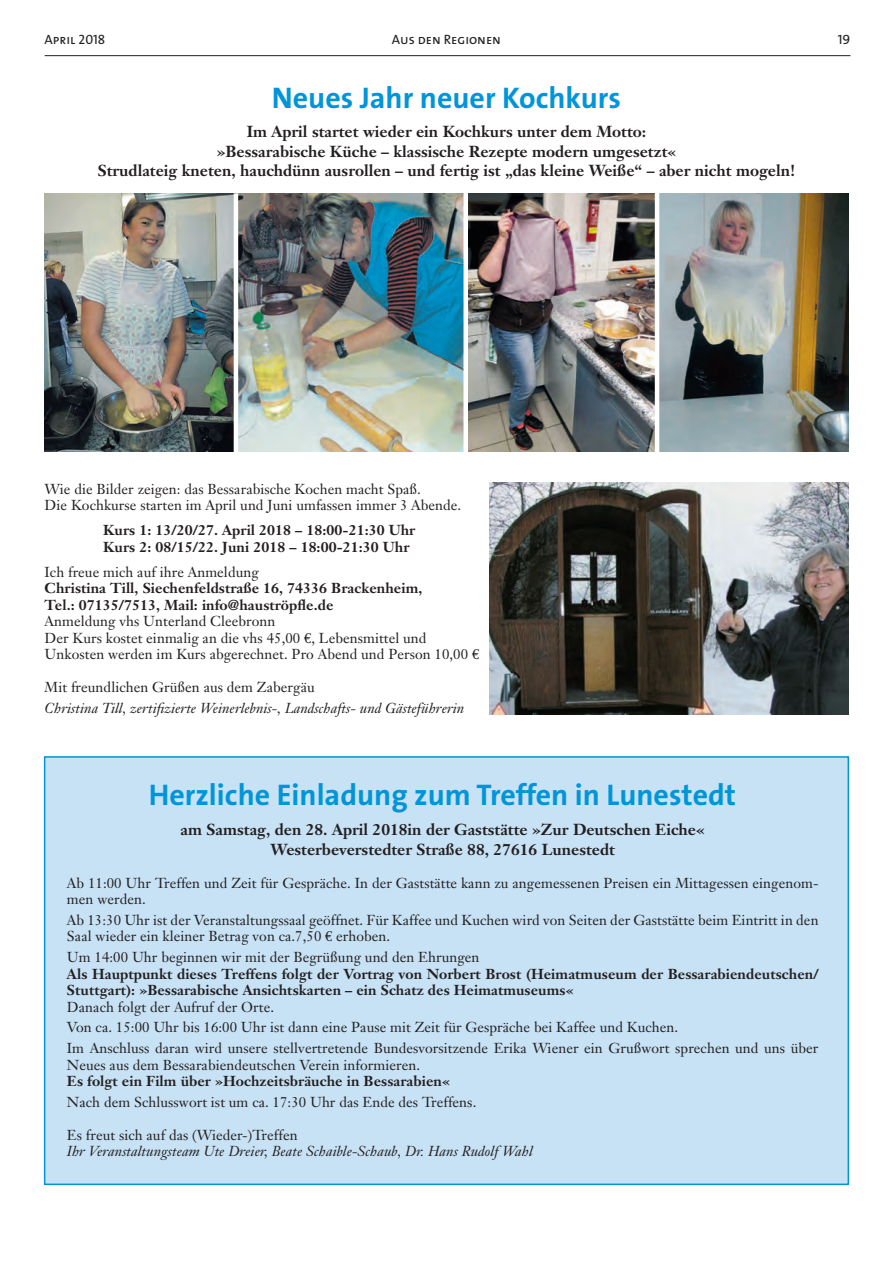
<style>
.page{position:relative;width:893px;height:1263px;background:#fff}
.page>*{position:absolute;margin:0;border:0;box-sizing:border-box;transform-origin:0 0}
.t1{font:700 30px "The Sans B7";color:#0095d9}
.t2{font:700 15.75px/19.5px "Janson Text";color:#231f20;text-align:center}
.t3{font:14.25px/16.5px "Janson Text";letter-spacing:.005em;color:#231f20}
.t4{font:700 14.25px/16.5px "Janson Text";letter-spacing:.005em;color:#231f20}
.t5{font:italic 14.25px "Janson Text";letter-spacing:.005em;color:#231f20}
.t6{font:13.5px "The Sans Caps";color:#231f20}
.s1{font-family:"Euro Serif"}
</style>
<div class="page">
<hr style="left:45px;top:55px;width:805px;height:1px;background:#231f20">
<img style="left:489px;top:483px;width:359px;height:232px">
<img style="left:45px;top:193px;width:418px;height:259px">
<img style="left:468px;top:193px;width:380px;height:259px">
<hr style="left:234px;top:193px;width:4px;height:265px;background:#fff">
<hr style="left:655px;top:190px;width:4px;height:265px;background:#fff">
<div style="left:44px;top:756px;width:805px;height:429px;background:#c7e2f5;border:2px solid #0095d9"></div>
<p class="t6" style="left:45px;top:28px;width:62px">April 2018</p>
<p class="t6" style="left:392px;top:28px;width:111px">Aus den Regionen</p>
<p class="t6" style="left:838px;top:28px;width:14px">19</p>
<h1 class="t1" style="left:272px;top:82px;width:351px">Neues Jahr neuer Kochkurs</h1>
<p class="t2" style="left:98px;top:122px;width:699px">Im April startet wieder ein Kochkurs unter dem Motto:<br>»Bessarabische Küche – klassische Rezepte modern umgesetzt«<br>Strudlateig kneten, hauchdünn ausrollen – und fertig ist „das kleine Weiße“ – aber nicht mogeln!</p>
<p class="t3" style="left:45px;top:480px;width:418px">Wie die Bilder zeigen: das Bessarabische Kochen macht Spaß.<br>Die Kochkurse starten im April und Juni umfassen immer 3 Abende.</p>
<p class="t4" style="left:103px;top:522px;width:314px">Kurs 1: 13/20/27. April 2018 – 18:00-21:30 Uhr<br>Kurs 2: 08/15/22. Juni 2018 – 18:00-21:30 Uhr</p>
<p class="t3" style="left:45px;top:563px;width:216px">Ich freue mich auf ihre Anmeldung</p>
<p class="t4" style="left:45px;top:580px;width:379px">Christina Till, Siechenfeldstraße 16, 74336 Brackenheim,<br>Tel.: 07135/7513, Mail: info@hauströpfle.de</p>
<p class="t3" style="left:45px;top:613px;width:436px">Anmeldung vhs Unterland Cleebronn<br>Der Kurs kostet einmalig an die vhs 45,00 <span class="s1">e</span>, Lebensmittel und<br>Unkosten werden im Kurs abgerechnet. Pro Abend und Person 10,00 <span class="s1">e</span></p>
<p class="t3" style="left:45px;top:679px;width:272px">Mit freundlichen Grüßen aus dem Zabergäu</p>
<p class="t5" style="left:45px;top:699px;width:421px">Christina Till, zertifizierte Weinerlebnis-, Landschafts- und Gästeführerin</p>
<h1 class="t1" style="left:149px;top:779px;width:589px">Herzliche Einladung zum Treffen in Lunestedt</h1>
<p class="t2" style="left:181px;top:820px;width:526px">am Samstag, den 28. April 2018in der Gaststätte »Zur Deutschen Eiche«<br>Westerbeverstedter Straße 88, 27616 Lunestedt</p>
<p class="t3" style="left:67px;top:874px;width:753px">Ab 11:00 Uhr Treffen und Zeit für Gespräche. In der Gaststätte kann zu angemessenen Preisen ein Mittagessen eingenom&shy;men werden.</p>
<p class="t3" style="left:67px;top:911px;width:753px">Ab 13:30 Uhr ist der Veranstaltungssaal geöffnet. Für Kaffee und Kuchen wird von Seiten der Gaststätte beim Eintritt in den<br>Saal wieder ein kleiner Betrag von ca.7,50 <span class="s1">€</span> erhoben.</p>
<p class="t3" style="left:67px;top:949px;width:414px">Um 14:00 Uhr beginnen wir mit der Begrüßung und den Ehrungen</p>
<p class="t4" style="left:67px;top:965px;width:753px">Als Hauptpunkt dieses Treffens folgt der Vortrag von Norbert Brost (Heimatmuseum der Bessarabiendeutschen/<br>Stuttgart): »Bessarabische Ansichtskarten – ein Schatz des Heimatmuseums«</p>
<p class="t3" style="left:67px;top:996px;width:753px;line-height:20.7px">Danach folgt der Aufruf der Orte.<br>Von ca. 15:00 Uhr bis 16:00 Uhr ist dann eine Pause mit Zeit für Gespräche bei Kaffee und Kuchen.<br>Im Anschluss daran wird unsere stellvertretende Bundesvorsitzende Erika Wiener ein Grußwort sprechen und uns über</p>
<p class="t3" style="left:67px;top:1056px;width:355px">Neues aus dem Bessarabiendeutschen Verein informieren.</p>
<p class="t4" style="left:67px;top:1073px;width:384px">Es folgt ein Film über »Hochzeitsbräuche in Bessarabien«</p>
<p class="t3" style="left:67px;top:1093px;width:411px">Nach dem Schlusswort ist um ca. 17:30 Uhr das Ende des Treffens.</p>
<p class="t3" style="left:67px;top:1126px;width:232px">Es freut sich auf das (Wieder-)Treffen</p>
<p class="t5" style="left:67px;top:1142px;width:467px">Ihr Veranstaltungsteam Ute Dreier, Beate Schaible-Schaub, Dr. Hans Rudolf Wahl</p>
</div>
